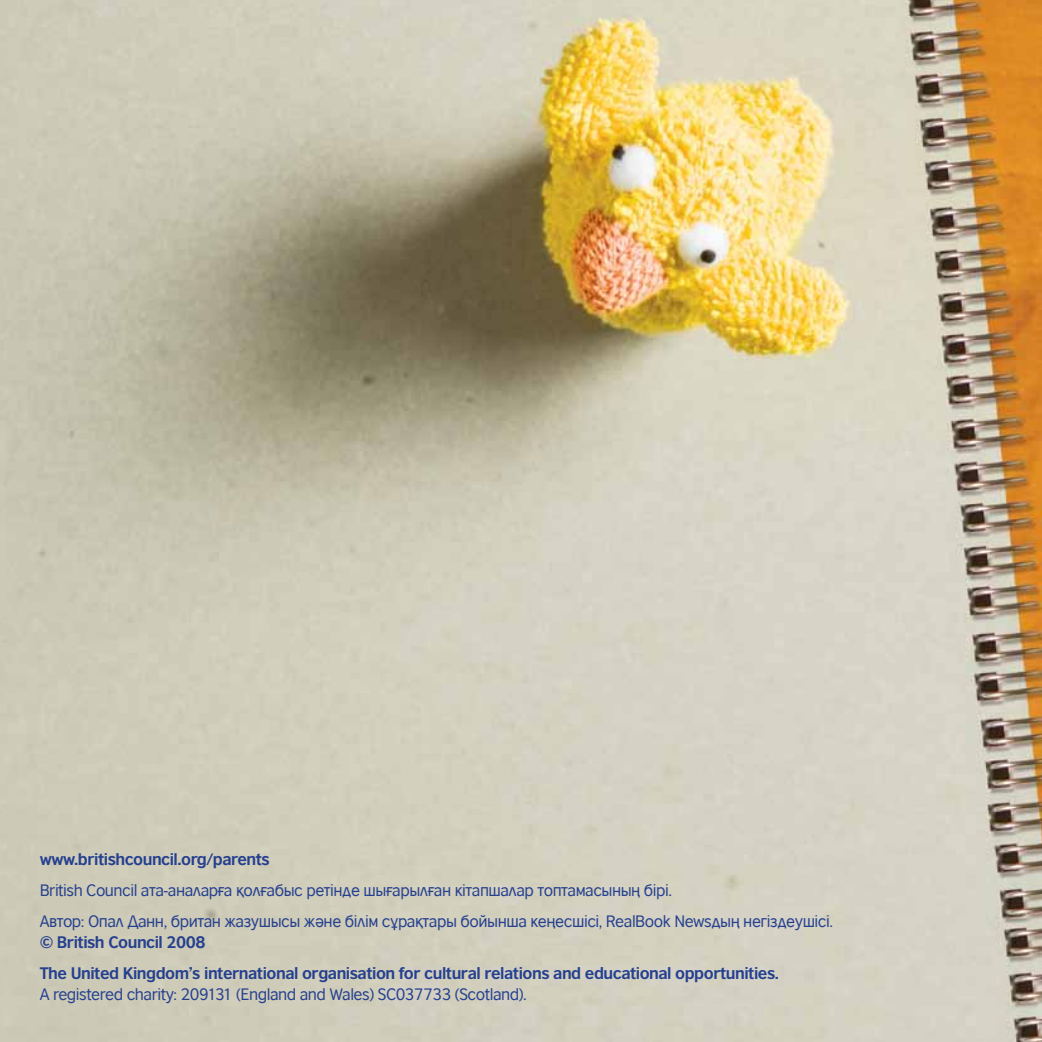
<style>
.page{position:relative;width:1042px;height:1042px;background:#fff}
.page>*{position:absolute;margin:0;border:0;box-sizing:border-box;transform-origin:0 0}
.t1{font:15.75px/31px "British Council Sans";letter-spacing:-.03em;color:#25408f}
.t2{font:700 15.75px/31px "British Council Sans Cyr";letter-spacing:-.03em;color:#25408f}
.t3{font:700 15.75px "British Council Sans";letter-spacing:-.03em;color:#25408f}
</style>
<div class="page">
<img style="left:0;top:0;width:1042px;height:1042px">
<p class="t3" style="left:40px;top:849px;width:232px">www.britishcouncil.org/parents</p>
<p class="t1" style="left:40px;top:874px;width:795px">British Council ата-аналарға қолғабыс ретінде шығарылған кiтапшалар топтамасының бірі.<br>Автор: Опал Данн, британ жазушысы және бiлiм сұрақтары бойынша кеңесшісі, RealBook Newsдың негiздеушiсi.</p>
<p class="t2" style="left:40px;top:926px;width:741px">© British Council 2008<br>The United Kingdom’s international organisation for cultural relations and educational opportunities.</p>
<p class="t1" style="left:40px;top:978px;width:488px">A registered charity: 209131 (England and Wales) SC037733 (Scotland).</p>
</div>
